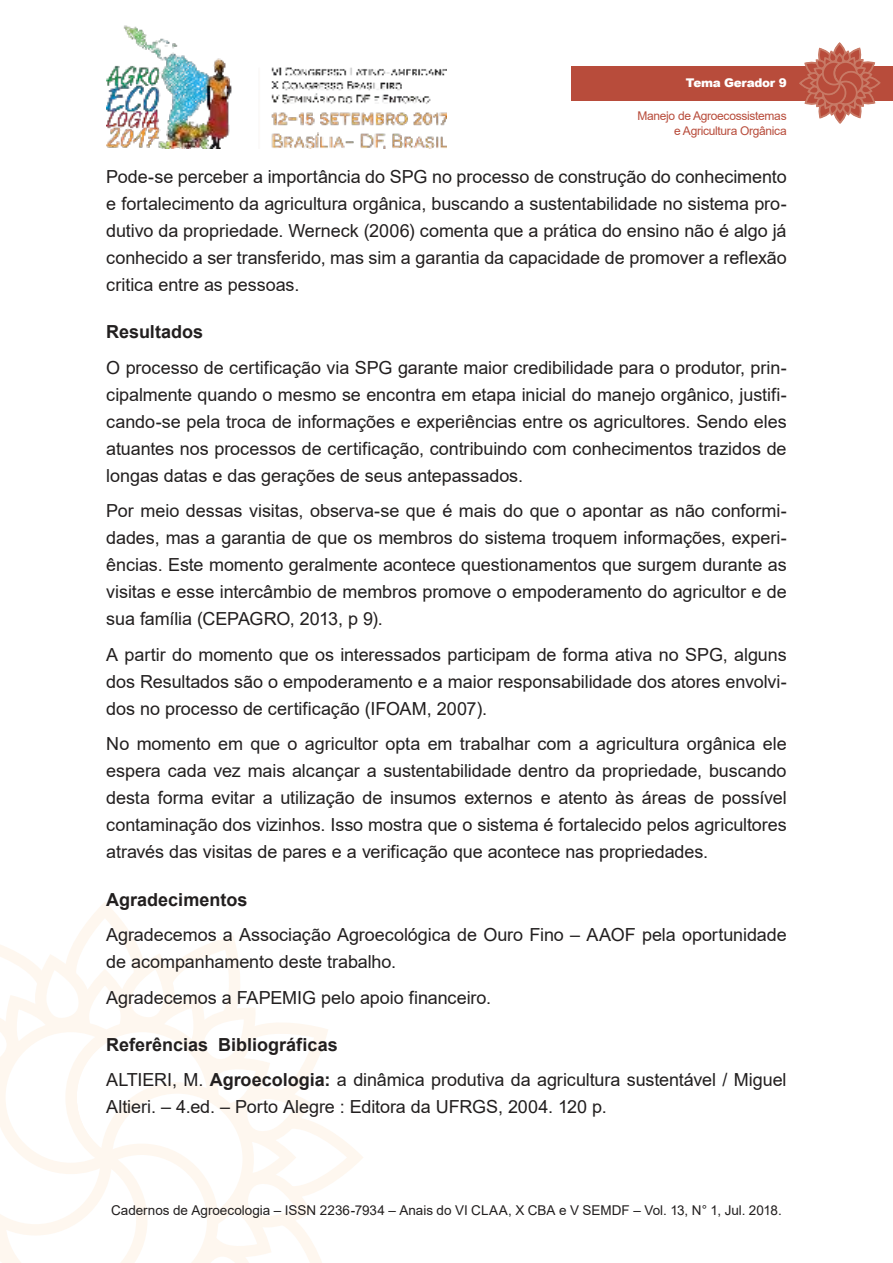
<style>
.page{position:relative;width:893px;height:1263px;background:#fff}
.page>*{position:absolute;margin:0;border:0;box-sizing:border-box;transform-origin:0 0}
.t1{font:18px/27px "Arial";letter-spacing:-.005em;color:#221f1f;text-align:justify}
.t2{font:700 18px "Arial";color:#221f1f}
.t3{font:13.5px "Arial";color:#221f1f}
.t4{font:12px/14.4px "Arial";letter-spacing:-.025em;color:#b84c3b;text-align:right}
.t5{font:900 12px "Arial";letter-spacing:-.025em;color:#fff}
.s1{font-weight:700}
</style>
<div class="page">
<img style="left:106px;top:25px;width:340px;height:124px">
<svg style="left:0;top:910px;width:363px;height:353px"></svg>
<div style="left:571px;top:66px;width:322px;height:34px;background:#b84c3b"></div>
<svg style="left:798px;top:43px;width:83px;height:81px"></svg>
<p class="t5" style="left:686px;top:76px;width:102px">Tema Gerador 9</p>
<p class="t4" style="left:637px;top:110px;width:151px">Manejo de Agroecossistemas e Agricultura Orgânica</p>
<p class="t1" style="left:106px;top:165px;width:682px">Pode-se perceber a importância do SPG no processo de construção do conhecimento e fortalecimento da agricultura orgânica, buscando a sustentabilidade no sistema pro&shy;dutivo da propriedade. Werneck (2006) comenta que a prática do ensino não é algo já conhecido a ser transferido, mas sim a garantia da capacidade de promover a reflexão critica entre as pessoas.</p>
<p class="t2" style="left:106px;top:325px;width:98px">Resultados</p>
<p class="t1" style="left:106px;top:356px;width:682px">O processo de certificação via SPG garante maior credibilidade para o produtor, prin&shy;cipalmente quando o mesmo se encontra em etapa inicial do manejo orgânico, justifi&shy;cando-se pela troca de informações e experiências entre os agricultores. Sendo eles atuantes nos processos de certificação, contribuindo com conhecimentos trazidos de longas datas e das gerações de seus antepassados.</p>
<p class="t1" style="left:106px;top:499px;width:682px">Por meio dessas visitas, observa-se que é mais do que o apontar as não conformi&shy;dades, mas a garantia de que os membros do sistema troquem informações, experi&shy;ências. Este momento geralmente acontece questionamentos que surgem durante as visitas e esse intercâmbio de membros promove o empoderamento do agricultor e de sua família (CEPAGRO, 2013, p 9).</p>
<p class="t1" style="left:106px;top:643px;width:682px">A partir do momento que os interessados participam de forma ativa no SPG, alguns dos Resultados são o empoderamento e a maior responsabilidade dos atores envolvi&shy;dos no processo de certificação (IFOAM, 2007).</p>
<p class="t1" style="left:106px;top:732px;width:682px">No momento em que o agricultor opta em trabalhar com a agricultura orgânica ele espera cada vez mais alcançar a sustentabilidade dentro da propriedade, buscando desta forma evitar a utilização de insumos externos e atento às áreas de possível contaminação dos vizinhos. Isso mostra que o sistema é fortalecido pelos agricultores através das visitas de pares e a verificação que acontece nas propriedades.</p>
<p class="t2" style="left:106px;top:892px;width:143px">Agradecimentos</p>
<p class="t1" style="left:106px;top:923px;width:682px">Agradecemos a Associação Agroecológica de Ouro Fino – AAOF pela oportunidade de acompanhamento deste trabalho.</p>
<p class="t1" style="left:106px;top:985px;width:386px">Agradecemos a FAPEMIG pelo apoio financeiro.</p>
<p class="t1" style="left:106px;top:1028px;width:682px;line-height:35.5px"><span class="s1">Referências Bibliográficas<br></span>ALTIERI, M. <span class="s1">Agroecologia:</span> a dinâmica produtiva da agricultura sustentável / Miguel</p>
<p class="t1" style="left:106px;top:1095px;width:502px">Altieri. – 4.ed. – Porto Alegre : Editora da UFRGS, 2004. 120 p.</p>
<p class="t3" style="left:111px;top:1205px;width:672px">Cadernos de Agroecologia – ISSN 2236-7934 – Anais do VI CLAA, X CBA e V SEMDF – Vol. 13, N° 1, Jul. 2018.</p>
</div>
